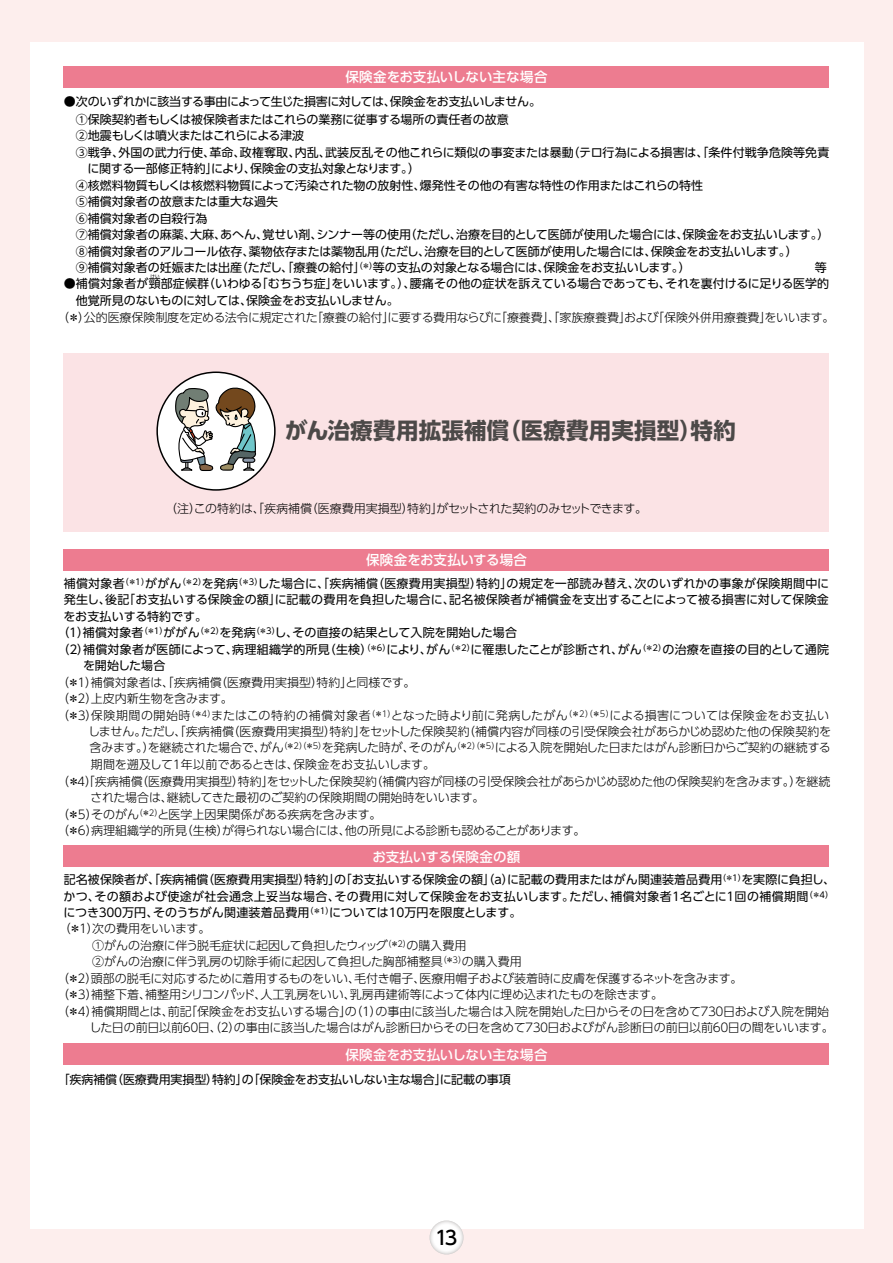
<style>
.page{position:relative;width:893px;height:1263px;background:#fdeeed}
.page>*{position:absolute;margin:0;border:0;box-sizing:border-box;transform-origin:0 0}
.t1{font:700 22.5px "UD Shin Go Pro";letter-spacing:.01em;color:#4c4948}
.t2{font:500 19.2px "UD Shin Go Pro";color:#000}
.t3{font:500 13.5px "UD Shin Go Pro";letter-spacing:.005em;color:#fff}
.t4{font:12px/16.5px "UD Shin Go Pro";color:#000}
.t5{font:300 12px "UD Shin Go Pro";letter-spacing:-.005em;color:#000}
.t6{font:300 12px "UD Shin Go Pro";letter-spacing:-.025em;color:#000}
.t7{font:12px "UD Shin Go Pro";letter-spacing:.02em;color:#000}
.t8{font:300 12px "UD Shin Go Pro";letter-spacing:.025em;color:#000}
.t9{font:12px "UD Shin Go Pro";letter-spacing:-.04em;color:#000}
.t10{font:12px "UD Shin Go Pro";letter-spacing:-.05em;color:#000}
.t11{font:4.5px "UD Shin Go Pro";color:#000}
</style>
<div class="page">
<div style="left:30px;top:43px;width:833px;height:1186px;background:#fff"></div>
<div style="left:64px;top:66px;width:765px;height:21px;background:#ed7c90"></div>
<div style="left:64px;top:1044px;width:765px;height:21px;background:#ed7c90"></div>
<div style="left:64px;top:353px;width:765px;height:179px;background:#fbe3e5"></div>
<div style="left:64px;top:846px;width:765px;height:21px;background:#ed7c90"></div>
<div style="left:64px;top:549px;width:765px;height:21px;background:#ed7c90"></div>
<div style="left:157px;top:372px;width:118px;height:118px;background:#fff;border-radius:50%"></div>
<div style="left:156px;top:371px;width:120px;height:120px;border:2px solid #000;border-radius:50%"></div>
<svg style="left:174px;top:385px;width:87px;height:86px"></svg>
<svg style="left:430px;top:1220px;width:34px;height:34px"></svg>
<p class="t3" style="left:345px;top:66px;width:204px">保険金をお支払いしない主な場合</p>
<p class="t9" style="left:64px;top:92px;width:479px">●次のいずれかに該当する事由によって生じた損害に対しては、保険金をお支払いしません。</p>
<p class="t4" style="left:76px;top:111px;width:434px">①保険契約者もしくは被保険者またはこれらの業務に従事する場所の責任者の故意</p>
<p class="t10" style="left:76px;top:126px;width:230px">②地震もしくは噴火またはこれらによる津波</p>
<p class="t4" style="left:76px;top:144px;width:755px">③戦争、外国の武力行使、革命、政権奪取、内乱、武装反乱その他これらに類似の事変または暴動（テロ行為による損害は「、条件付戦争危険等免責</p>
<p class="t4" style="left:87px;top:160px;width:334px">に関する一部修正特約」により、保険金の支払対象となります。）</p>
<p class="t4" style="left:76px;top:177px;width:629px">④核燃料物質もしくは核燃料物質によって汚染された物の放射性、爆発性その他の有害な特性の作用またはこれらの特性</p>
<p class="t4" style="left:76px;top:193px;width:204px">⑤補償対象者の故意または重大な過失</p>
<p class="t4" style="left:76px;top:210px;width:133px">⑥補償対象者の自殺行為</p>
<p class="t4" style="left:76px;top:226px;width:755px">⑦補償対象者の麻薬、大麻、あへん、覚せい剤、シンナー等の使用（ただし、治療を目的として医師が使用した場合には、保険金をお支払いします。）</p>
<p class="t4" style="left:76px;top:243px;width:723px">⑧補償対象者のアルコール依存、薬物依存または薬物乱用（ただし、治療を目的として医師が使用した場合には、保険金をお支払いします。）</p>
<p class="t4" style="left:76px;top:259px;width:689px">⑨補償対象者の妊娠または出産（ただし、｢療養の給付」<sup>（＊）</sup>等の支払の対象となる場合には、保険金をお支払いします。）　　　 　　　</p>
<p class="t11" style="left:151px;top:272px;width:10px">けい</p>
<p class="t4" style="left:76px;top:275px;width:755px;text-indent:-12px">●補償対象者が頸部症候群（いわゆる「むちうち症」をいいます。）、腰痛その他の症状を訴えている場合であっても、それを裏付けるに足りる医学的他覚所見のないものに対しては、保険金をお支払いしません。</p>
<p class="t5" style="left:57px;top:308px;width:779px">（＊）公的医療保険制度を定める法令に規定された「療養の給付」に要する費用ならびに「療養費」「、家族療養費」および「保険外併用療養費」をいいます。</p>
<h1 class="t1" style="left:285px;top:412px;width:452px">がん治療費用拡張補償（医療費用実損型）特約</h1>
<p class="t5" style="left:165px;top:499px;width:483px">（注）この特約は「、疾病補償（医療費用実損型）特約」がセットされた契約のみセットできます。</p>
<p class="t3" style="left:366px;top:549px;width:163px">保険金をお支払いする場合</p>
<p class="t7" style="left:64px;top:573px;width:767px">補償対象者<sup>（＊１）</sup>ががん<sup>（＊2）</sup>を発病<sup>（＊3）</sup>した場合に、「疾病補償（医療費用実損型）特約」の規定を一部読み替え、次のいずれかの事象が保険期間中に</p>
<p class="t4" style="left:64px;top:591px;width:767px">発生し、後記「お支払いする保険金の額」に記載の費用を負担した場合に、記名被保険者が補償金を支出することによって被る損害に対して保険金</p>
<p class="t4" style="left:63px;top:607px;width:145px">をお支払いする特約です。</p>
<p class="t4" style="left:57px;top:624px;width:461px">（１）補償対象者<sup>（＊１）</sup>ががん<sup>（＊2）</sup>を発病<sup>（＊3）</sup>し、その直接の結果として入院を開始した場合</p>
<p class="t7" style="left:57px;top:639px;width:773px">（２）補償対象者が医師によって、病理組織学的所見（生検）<sup>（＊6）</sup>により、がん<sup>（＊2）</sup>に罹患したことが診断され、がん<sup>（＊2）</sup>の治療を直接の目的として通院</p>
<p class="t4" style="left:83px;top:657px;width:84px">を開始した場合</p>
<p class="t5" style="left:57px;top:672px;width:360px">（＊１）補償対象者は「、疾病補償（医療費用実損型）特約」と同様です。</p>
<p class="t5" style="left:57px;top:689px;width:177px">（＊２）上皮内新生物を含みます。</p>
<p class="t8" style="left:57px;top:705px;width:773px">（＊３）保険期間の開始時<sup>（＊４）</sup>またはこの特約の補償対象者<sup>（＊１）</sup>となった時より前に発病したがん<sup>（＊2（）＊5）</sup>による損害については保険金をお支払い</p>
<p class="t5" style="left:88px;top:722px;width:744px">しません。ただし、「疾病補償（医療費用実損型）特約」をセットした保険契約（補償内容が同様の引受保険会社があらかじめ認めた他の保険契約を</p>
<p class="t5" style="left:89px;top:738px;width:743px">含みます。）を継続された場合で、がん<sup>（＊2）（＊5）</sup>を発病した時が、そのがん<sup>（＊2）（＊5）</sup>による入院を開始した日またはがん診断日からご契約の継続する</p>
<p class="t5" style="left:91px;top:755px;width:346px">期間を遡及して１年以前であるときは、保険金をお支払いします。</p>
<p class="t5" style="left:57px;top:771px;width:775px">（＊４「疾病補償（医療費用実損型）特約」をセットした保険契約（補償内容が同様の引受保険会社があらかじめ認めた他の保険契約を含みます。）を継続</p>
<p class="t5" style="left:85px;top:771px;width:13px">）</p>
<p class="t5" style="left:90px;top:788px;width:396px">された場合は、継続してきた最初のご契約の保険期間の開始時をいいます。</p>
<p class="t5" style="left:57px;top:804px;width:326px">（＊5）そのがん<sup>（＊２）</sup>と医学上因果関係がある疾病を含みます。</p>
<p class="t5" style="left:57px;top:821px;width:530px">（＊6）病理組織学的所見（生検）が得られない場合には、他の所見による診断も認めることがあります。</p>
<p class="t3" style="left:372px;top:846px;width:149px">お支払いする保険金の額</p>
<p class="t4" style="left:63px;top:871px;width:773px;text-align:justify">記名被保険者が「、疾病補償（医療費用実損型）特約」の「お支払いする保険金の額（」ａ）に記載の費用またはがん関連装着品費用<sup>（＊１）</sup>を実際に負担し、かつ、その額および使途が社会通念上妥当な場合、その費用に対して保険金をお支払いします。ただし、補償対象者１名ごとに１回の補償期間<sup>（＊4）</sup>につき３００万円、そのうちがん関連装着品費用<sup>（＊１）</sup>については１０万円を限度とします。</p>
<p class="t5" style="left:59px;top:919px;width:153px">（＊１）次の費用をいいます。</p>
<p class="t5" style="left:92px;top:935px;width:376px">①がんの治療に伴う脱毛症状に起因して負担したウィッグ<sup>（＊2）</sup>の購入費用</p>
<p class="t5" style="left:92px;top:952px;width:443px">②がんの治療に伴う乳房の切除手術に起因して負担した胸部補整具<sup>（＊3）</sup>の購入費用　</p>
<p class="t6" style="left:57px;top:968px;width:687px">（＊２）頭部の脱毛に対応するために着用するものをいい、毛付き帽子、医療用帽子および装着時に皮膚を保護するネットを含みます。</p>
<p class="t6" style="left:57px;top:985px;width:607px">（＊3）補整下着、補整用シリコンパッド、人工乳房をいい、乳房再建術等によって体内に埋め込まれたものを除きます。</p>
<p class="t6" style="left:57px;top:1001px;width:773px">（＊4）補償期間とは、前記「保険金をお支払いする場合」の（１）の事由に該当した場合は入院を開始した日からその日を含めて７３０日および入院を開始</p>
<p class="t5" style="left:89px;top:1018px;width:746px">した日の前日以前６０日（、２）の事由に該当した場合はがん診断日からその日を含めて７３０日およびがん診断日の前日以前６０日の間をいいます。</p>
<p class="t3" style="left:345px;top:1044px;width:204px">保険金をお支払いしない主な場合</p>
<p class="t4" style="left:58px;top:1071px;width:455px">「疾病補償（医療費用実損型）特約」の「保険金をお支払いしない主な場合」に記載の事項</p>
<h2 class="t2" style="left:435px;top:1222px;width:24px">13</h2>
</div>
